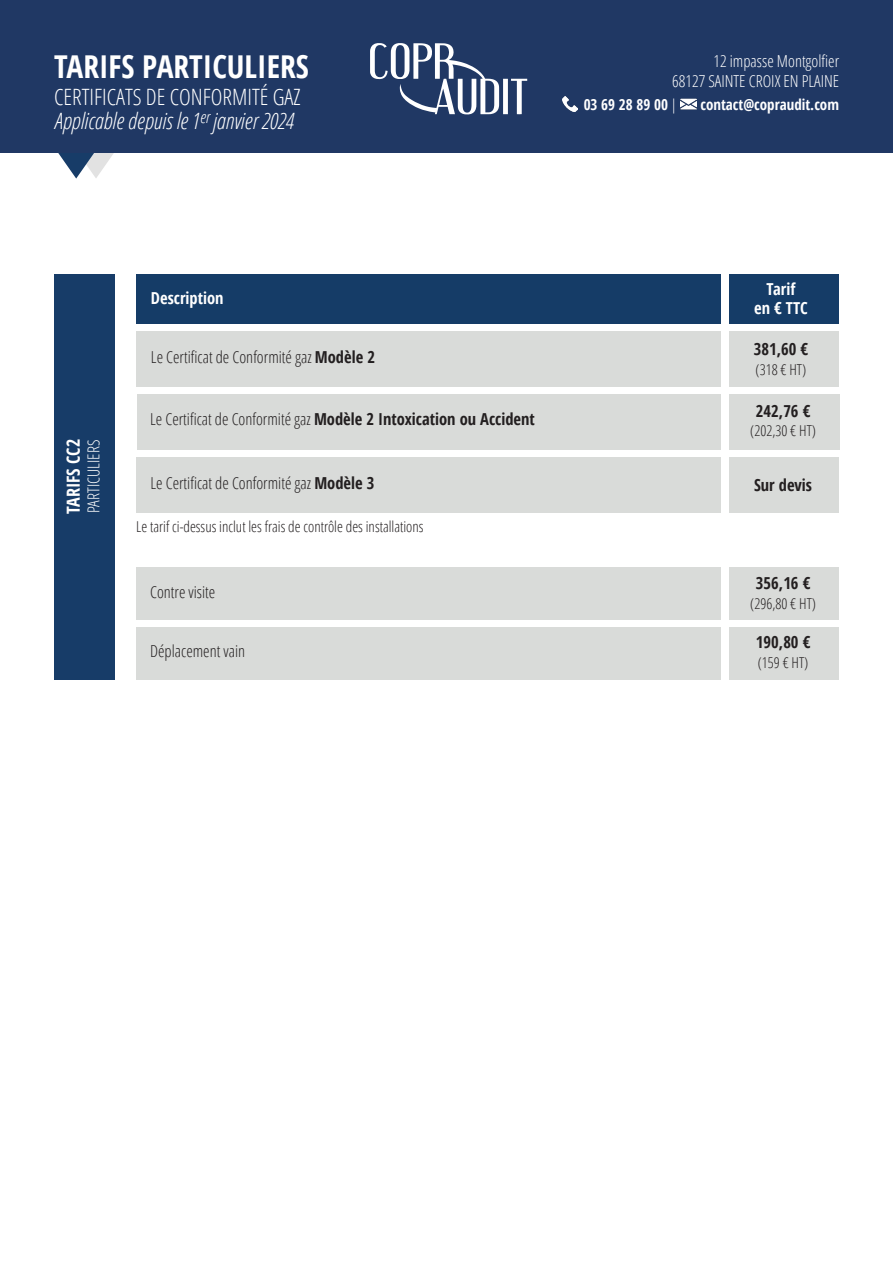
<style>
.page{position:relative;width:893px;height:1263px;background:#fff}
.page>*{position:absolute;margin:0;border:0;box-sizing:border-box;transform-origin:0 0}
.t1{font:700 condensed 31.5px "Open Sans";color:#fff}
.t2{font:italic 300 condensed 22.5px "Open Sans";color:#fff}
.t3{font:300 condensed 22.5px "Open Sans";color:#fff}
.t4{font:700 condensed 18px "Open Sans";color:#fff}
.t5{font:300 condensed 16.5px "Open Sans";color:#231f20}
.t6{font:700 condensed 16.5px "Open Sans";color:#231f20}
.t7{font:300 condensed 16.5px "Open Sans";color:#fff}
.t8{font:700 condensed 16.5px "Open Sans";color:#fff}
.t9{font:300 condensed 15px "Open Sans";color:#231f20}
.t10{font:700 condensed 15px "Open Sans";color:#fff}
.s1{font-weight:300}
.s2{font-weight:700}
</style>
<div class="page">
<div style="left:137px;top:394px;width:702px;height:56px;background:#d9dbd9"></div>
<div style="left:136px;top:457px;width:703px;height:56px;background:#d9dbd9"></div>
<div style="left:55px;top:274px;width:60px;height:405px;background:#173c68"></div>
<svg style="left:58px;top:153px;width:56px;height:26px"></svg>
<div style="left:0;top:0;width:893px;height:153px;background:#203864"></div>
<div style="left:136px;top:331px;width:703px;height:56px;background:#d9dbd9"></div>
<div style="left:136px;top:274px;width:703px;height:49px;background:#153c67"></div>
<svg style="left:370px;top:43px;width:157px;height:71px"></svg>
<img style="left:562px;top:96px;width:16px;height:15px">
<img style="left:681px;top:98px;width:15px;height:12px">
<div style="left:136px;top:567px;width:703px;height:52px;background:#d9dbd9"></div>
<div style="left:136px;top:627px;width:703px;height:52px;background:#d9dbd9"></div>
<div style="left:722px;top:218px;width:7px;height:528px;background:#fff"></div>
<p class="t1" style="left:54px;top:45px;width:256px">TARIFS PARTICULIERS</p>
<p class="t3" style="left:54px;top:82px;width:248px">CERTIFICATS DE CONFORMITÉ GAZ</p>
<p class="t2" style="left:55px;top:105px;width:241px">Applicable depuis le 1<sup>er</sup> janvier 2024</p>
<p class="t8" style="left:151px;top:286px;width:74px">Description</p>
<p class="t7" style="left:713px;top:50px;width:127px">12 impasse Montgolfier</p>
<p class="t7" style="left:672px;top:69px;width:169px">68127 SAINTE CROIX EN PLAINE</p>
<p class="t10" style="left:584px;top:94px;width:95px">03 69 28 89 00 <span class="s1">|</span></p>
<p class="t10" style="left:700px;top:94px;width:140px">contact@copraudit.com</p>
<p class="t8" style="left:766px;top:277px;width:30px">Tarif</p>
<p class="t8" style="left:754px;top:297px;width:55px">en € TTC</p>
<p class="t4" style="left:61px;top:514px;width:77px;rotate:-90deg">TARIFS CC2</p>
<p class="t7" style="left:82px;top:513px;width:75px;rotate:-90deg">PARTICULIERS</p>
<p class="t5" style="left:151px;top:346px;width:226px">Le Certificat de Conformité gaz <span class="s2">Modèle 2</span></p>
<p class="t6" style="left:754px;top:337px;width:56px">381,60 €</p>
<p class="t9" style="left:756px;top:359px;width:52px">(318 € HT)</p>
<p class="t6" style="left:150px;top:407px;width:386px"><span class="s1">Le Certificat de Conformité gaz</span> Modèle 2 Intoxication ou Accident</p>
<p class="t5" style="left:150px;top:471px;width:226px">Le Certificat de Conformité gaz <span class="s2">Modèle 3</span></p>
<p class="t9" style="left:136px;top:517px;width:289px">Le tarif ci-dessus inclut les frais de contrôle des installations</p>
<p class="t5" style="left:150px;top:581px;width:67px">Contre visite</p>
<p class="t5" style="left:150px;top:640px;width:97px">Déplacement vain</p>
<p class="t6" style="left:756px;top:399px;width:56px">242,76 €</p>
<p class="t9" style="left:750px;top:421px;width:67px">(202,30 € HT)</p>
<p class="t6" style="left:754px;top:473px;width:60px">Sur devis</p>
<p class="t6" style="left:756px;top:571px;width:56px">356,16 €</p>
<p class="t9" style="left:750px;top:593px;width:67px">(296,80 € HT)</p>
<p class="t6" style="left:756px;top:630px;width:56px">190,80 €</p>
<p class="t9" style="left:758px;top:652px;width:52px">(159 € HT)</p>
</div>
